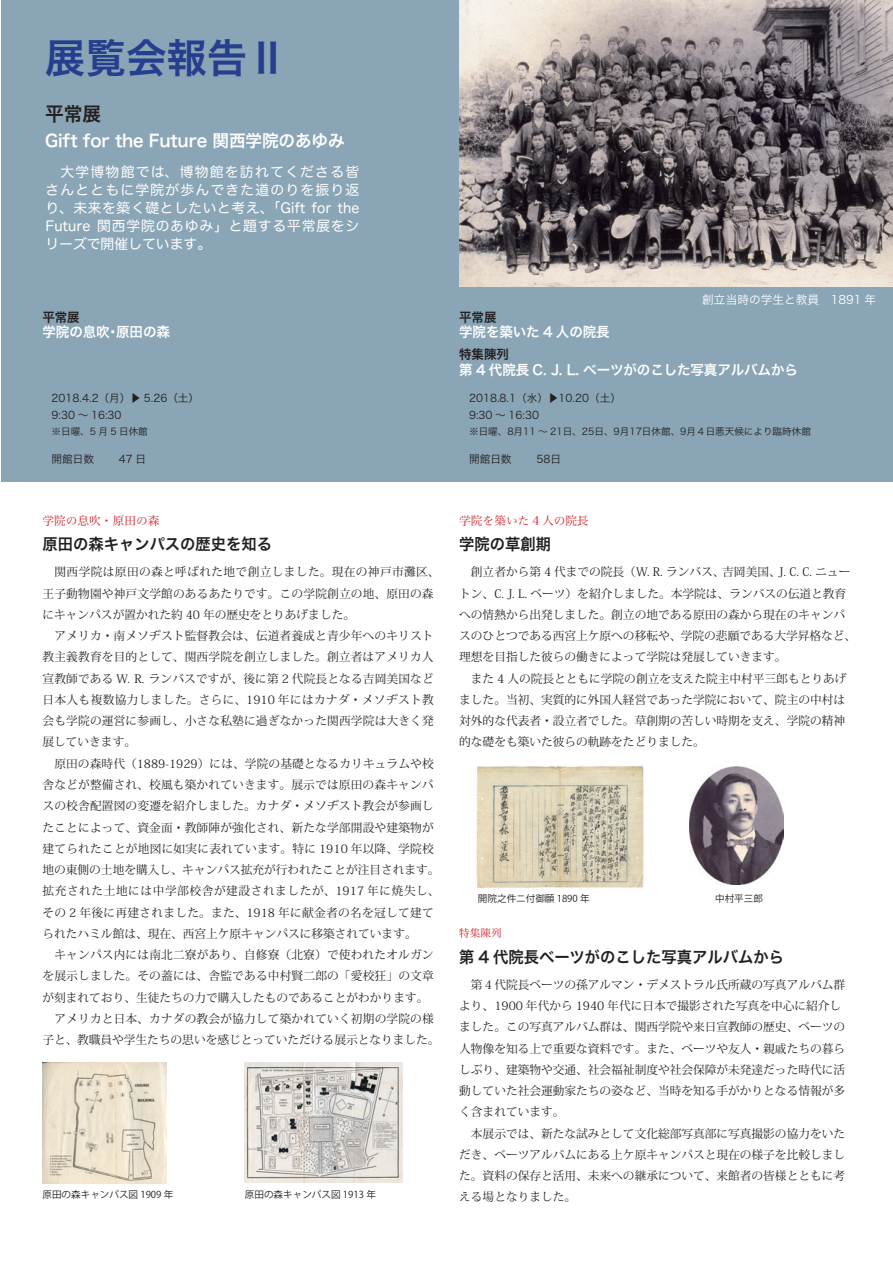
<style>
.page{position:relative;width:893px;height:1263px;background:#fff}
.page>*{position:absolute;margin:0;border:0;box-sizing:border-box;transform-origin:0 0}
.t1{font:40.35px "Hira Kaku Pro N W6";color:#253f8e}
.t2{font:19.2px "Hira Kaku Pro W6";color:#231f20}
.t3{font:16.95px "Hira Kaku Pro W6";letter-spacing:-.01em;color:#fff}
.t4{font:15.9px "Hira Kaku Pro W6";color:#231f20;scale:.96 1}
.t5{font:13.8px/18.1px "Hira Maru Pro W4";color:#fff;text-align:justify}
.t6{font:13.8px "Hira Kaku Pro W6";letter-spacing:-.01em;color:#fff}
.t7{font:12.75px "Hira Kaku Pro W6";letter-spacing:-.01em;color:#231f20}
.t8{font:11.7px/21.3px "Koz Min Pro";color:#231f20}
.t9{font:11.7px "Hira Min Pro W3";color:#d1232a}
.t10{font:11.7px "Hira Kaku Pro W3";color:#fff}
.t11{font:10.65px/17px "Hira Kaku Pro W3";color:#231f20}
.t12{font:10.65px "Hira Min Pro W3";color:#d1232a}
.t13{font:9.6px "Hira Kaku Pro W3";color:#231f20}
.t14{font:9.6px "Koz Go Pro";color:#231f20}
</style>
<div class="page">
<img style="left:245px;top:1062px;width:157px;height:121px">
<img style="left:43px;top:1062px;width:124px;height:121px">
<img style="left:476px;top:765px;width:168px;height:124px">
<img style="left:690px;top:766px;width:93px;height:119px">
<div style="left:0;top:0;width:893px;height:482px;background:#89a5b6"></div>
<img style="left:459px;top:0;width:434px;height:287px">
<img style="left:0;top:0;width:1px;height:482px">
<h1 class="t1" style="left:45px;top:21px;width:244px">展覧会報告Ⅱ</h1>
<h2 class="t2" style="left:45px;top:96px;width:57px">平常展</h2>
<h3 class="t3" style="left:45px;top:125px;width:301px">Gift for the Future 関西学院のあゆみ</h3>
<p class="t5" style="left:45px;top:162px;width:315px">　大学博物館では、博物館を訪れてくださる皆さんとともに学院が歩んできた道のりを振り返り、未来を築く礎としたいと考え、「Gift for the Future 関西学院のあゆみ」と題する平常展をシリーズで開催しています。</p>
<p class="t7" style="left:43px;top:305px;width:39px">平常展</p>
<p class="t6" style="left:43px;top:320px;width:129px">学院の息吹・原田の森</p>
<p class="t11" style="left:52px;top:388px;width:149px">2018.4.2（月）▶ 5.26（土）<br>9:30 ～ 16:30</p>
<p class="t13" style="left:52px;top:423px;width:98px">※日曜、5 月 5 日休館</p>
<p class="t11" style="left:52px;top:450px;width:96px">開館日数　　 47 日</p>
<p class="t9" style="left:43px;top:511px;width:118px">学院の息吹・原田の森</p>
<h3 class="t4" style="left:43px;top:530px;width:241px">原田の森キャンパスの歴史を知る</h3>
<p class="t8" style="left:43px;top:561px;width:399px">　関西学院は原田の森と呼ばれた地で創立しました。現在の神戸市灘区、王子動物園や神戸文学館のあるあたりです。この学院創立の地、原田の森にキャンパスが置かれた約 40 年の歴史をとりあげました。<br>　アメリカ・南メソヂスト監督教会は、伝道者養成と青少年へのキリスト教主義教育を目的として、関西学院を創立しました。創立者はアメリカ人宣教師である W. R. ランバスですが、後に第 2 代院長となる吉岡美国など日本人も複数協力しました。さらに、1910 年にはカナダ・メソヂスト教会も学院の運営に参画し、小さな私塾に過ぎなかった関西学院は大きく発展していきます。<br>　原田の森時代（1889-1929）には、学院の基礎となるカリキュラムや校舎などが整備され、校風も築かれていきます。展示では原田の森キャンパスの校舎配置図の変遷を紹介しました。カナダ・メソヂスト教会が参画したことによって、資金面・教師陣が強化され、新たな学部開設や建築物が建てられたことが地図に如実に表れています。特に 1910 年以降、学院校地の東側の土地を購入し、キャンパス拡充が行われたことが注目されます。拡充された土地には中学部校舎が建設されましたが、1917 年に焼失し、その 2 年後に再建されました。また、1918 年に献金者の名を冠して建てられたハミル館は、現在、西宮上ケ原キャンパスに移築されています。<br>　キャンパス内には南北二寮があり、自修寮（北寮）で使われたオルガンを展示しました。その蓋には、舎監である中村賢二郎の「愛校狂」の文章が刻まれており、生徒たちの力で購入したものであることがわかります。　アメリカと日本、カナダの教会が協力して築かれていく初期の学院の様子と、教職員や学生たちの思いを感じとっていただける展示となりました。</p>
<p class="t10" style="left:702px;top:289px;width:175px">創立当時の学生と教員　1891 年</p>
<p class="t7" style="left:459px;top:306px;width:39px">平常展</p>
<p class="t6" style="left:459px;top:320px;width:152px">学院を築いた 4 人の院長</p>
<p class="t7" style="left:459px;top:342px;width:51px">特集陳列</p>
<p class="t6" style="left:459px;top:357px;width:340px">第 4 代院長 C. J. L. ベーツがのこした写真アルバムから</p>
<p class="t11" style="left:469px;top:388px;width:153px">2018.8.1（水）▶10.20（土）<br>9:30 ～ 16:30</p>
<p class="t13" style="left:469px;top:423px;width:343px">※日曜、8月11 ～ 21日、25日、9月17日休館、9月４日悪天候により臨時休館</p>
<p class="t11" style="left:469px;top:450px;width:93px">開館日数　　 58日</p>
<p class="t9" style="left:459px;top:511px;width:131px">学院を築いた 4 人の院長</p>
<h3 class="t4" style="left:459px;top:530px;width:97px">学院の草創期</h3>
<p class="t8" style="left:459px;top:561px;width:399px">　創立者から第 4 代までの院長（W. R. ランバス、吉岡美国、J. C. C. ニュートン、C. J. L. ベーツ）を紹介しました。本学院は、ランバスの伝道と教育への情熱から出発しました。創立の地である原田の森から現在のキャンパスのひとつである西宮上ケ原への移転や、学院の悲願である大学昇格など、理想を目指した彼らの働きによって学院は発展していきます。<br>　また 4 人の院長とともに学院の創立を支えた院主中村平三郎もとりあげました。当初、実質的に外国人経営であった学院において、院主の中村は対外的な代表者・設立者でした。草創期の苦しい時期を支え、学院の精神的な礎をも築いた彼らの軌跡をたどりました。</p>
<p class="t14" style="left:478px;top:892px;width:113px">開院之件ニ付御願 1890 年</p>
<p class="t14" style="left:715px;top:892px;width:49px">中村平三郎</p>
<p class="t12" style="left:459px;top:924px;width:44px">特集陳列</p>
<h3 class="t4" style="left:459px;top:942px;width:340px">第 4 代院長ベーツがのこした写真アルバムから</h3>
<p class="t8" style="left:459px;top:973px;width:387px">　第４代院長ベーツの孫アルマン・デメストラル氏所蔵の写真アルバム群より、1900 年代から 1940 年代に日本で撮影された写真を中心に紹介しました。この写真アルバム群は、関西学院や来日宣教師の歴史、ベーツの人物像を知る上で重要な資料です。また、ベーツや友人・親戚たちの暮らしぶり、建築物や交通、社会福祉制度や社会保障が未発達だった時代に活動していた社会運動家たちの姿など、当時を知る手がかりとなる情報が多く含まれています。<br>　本展示では、新たな試みとして文化総部写真部に写真撮影の協力をいただき、ベーツアルバムにある上ケ原キャンパスと現在の様子を比較しました。資料の保存と活用、未来への継承について、来館者の皆様とともに考</p>
<p class="t14" style="left:43px;top:1188px;width:132px">原田の森キャンパス図 1909 年</p>
<p class="t14" style="left:245px;top:1188px;width:132px">原田の森キャンパス図 1913 年</p>
<p class="t8" style="left:459px;top:1186px;width:118px">える場となりました。</p>
</div>
